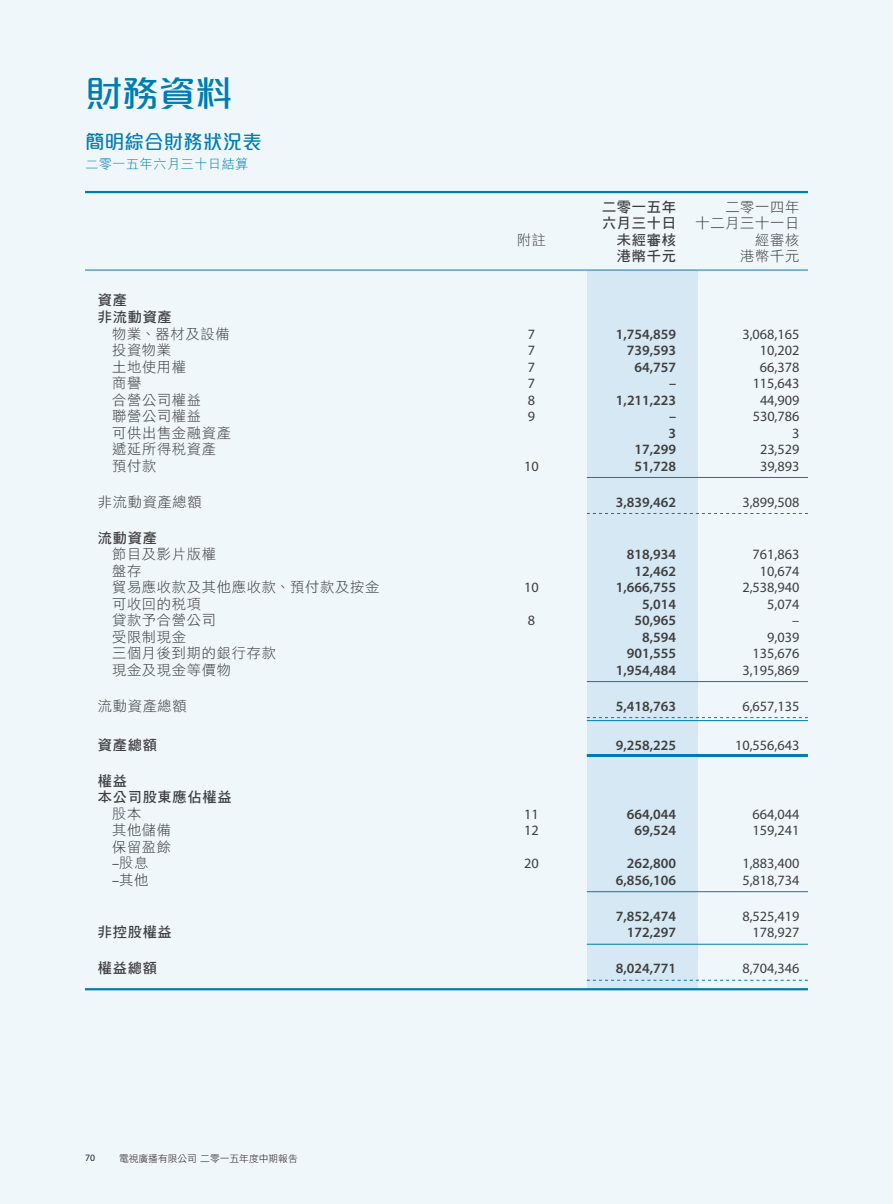
<style>
.page{position:relative;width:893px;height:1204px;background:#fff}
.page>*{position:absolute;margin:0;border:0;box-sizing:border-box;transform-origin:0 0}
.t1{font:500 36px "M Elle HK";color:#007cb1;scale:1.05 1}
.t2{font:500 19.5px "M Elle HK";letter-spacing:.01em;color:#007cb1}
.t3{font:14.25px "Myriad Pro";color:#3e3e3f}
.t4{font:600 14.25px "Myriad Pro";color:#3e3e3f}
.t5{font:14.25px "DF Hei Std W3";letter-spacing:.05em;color:#3e3e3f}
.t6{font:14.25px/16.5px "DF Hei Std W7";letter-spacing:.05em;color:#3e3e3f}
.t7{font:300 14.25px "M Hei HKS";color:#3e3e3f}
.t8{font:300 13.5px "M Hei HK";letter-spacing:.01em;color:#007cb1}
.t9{font:9.75px "DF Hei Std W3";color:#231f20}
.t10{font:9.75px "Myriad Pro";color:#231f20}
.s1{font-family:"DF Hei Std W3";font-weight:400}
.s2{font-family:"M Hei HKS";font-weight:300}
.s3{font-family:"DF Hei Std W3"}
.s4{font-family:"Myriad Pro"}
</style>
<div class="page">
<div style="left:0;top:0;width:893px;height:1203px;background:#f0f7fb"></div>
<hr style="left:85px;top:191px;width:723px;height:2px;background:#007cb1">
<div style="left:587px;top:270px;width:110px;height:719px;background:#d5e8f3"></div>
<hr style="left:85px;top:270px;width:723px;height:1px;background:#007cb1">
<hr style="left:587px;top:477px;width:221px;height:1px;background:#007cb1">
<svg style="left:587px;top:513px;width:221px;height:1px"></svg>
<hr style="left:587px;top:681px;width:221px;height:1px;background:#007cb1">
<svg style="left:587px;top:717px;width:221px;height:1px"></svg>
<hr style="left:587px;top:720px;width:221px;height:1px;background:#007cb1">
<hr style="left:587px;top:754px;width:221px;height:3px;background:#007cb1">
<hr style="left:587px;top:891px;width:221px;height:1px;background:#007cb1">
<hr style="left:587px;top:943px;width:221px;height:1px;background:#007cb1">
<svg style="left:587px;top:979px;width:221px;height:1px"></svg>
<hr style="left:85px;top:988px;width:723px;height:2px;background:#007cb1">
<h1 class="t1" style="left:85px;top:68px;width:142px">財務資料</h1>
<h2 class="t2" style="left:85px;top:128px;width:179px">簡明綜合財務狀況表</h2>
<p class="t8" style="left:85px;top:155px;width:165px">二零一五年六月三十日結算</p>
<p class="t6" style="left:602px;top:198px;width:76px">二零一五年</p>
<p class="t5" style="left:725px;top:199px;width:76px">二零一四年</p>
<p class="t6" style="left:602px;top:215px;width:76px">六月三十日</p>
<p class="t5" style="left:695px;top:215px;width:106px">十二月三十一日</p>
<p class="t5" style="left:517px;top:232px;width:31px">附註</p>
<p class="t6" style="left:617px;top:231px;width:61px">未經審核</p>
<p class="t5" style="left:755px;top:232px;width:46px">經審核</p>
<p class="t6" style="left:617px;top:248px;width:61px">港幣千元</p>
<p class="t5" style="left:740px;top:248px;width:61px">港幣千元</p>
<p class="t6" style="left:98px;top:292px;width:76px">資產<br>非流動資產</p>
<p class="t5" style="left:112px;top:326px;width:119px">物業、器材及設備</p>
<p class="t3" style="left:528px;top:325px;width:9px">7</p>
<p class="t4" style="left:616px;top:324px;width:62px">1,754,859</p>
<p class="t3" style="left:742px;top:325px;width:59px">3,068,165</p>
<p class="t5" style="left:112px;top:342px;width:61px">投資物業</p>
<p class="t3" style="left:528px;top:341px;width:9px">7</p>
<p class="t4" style="left:627px;top:341px;width:51px">739,593</p>
<p class="t3" style="left:760px;top:341px;width:41px">10,202</p>
<p class="t5" style="left:112px;top:359px;width:76px">土地使用權</p>
<p class="t3" style="left:528px;top:358px;width:9px">7</p>
<p class="t4" style="left:635px;top:357px;width:43px">64,757</p>
<p class="t3" style="left:760px;top:358px;width:41px">66,378</p>
<p class="t5" style="left:112px;top:375px;width:31px">商譽</p>
<p class="t3" style="left:528px;top:374px;width:9px">7</p>
<p class="t4" style="left:669px;top:374px;width:9px">–</p>
<p class="t3" style="left:753px;top:374px;width:48px">115,643</p>
<p class="t5" style="left:112px;top:392px;width:91px">合營公司權益</p>
<p class="t3" style="left:528px;top:391px;width:9px">8</p>
<p class="t4" style="left:616px;top:390px;width:62px">1,211,223</p>
<p class="t3" style="left:760px;top:391px;width:41px">44,909</p>
<p class="t5" style="left:112px;top:408px;width:91px">聯營公司權益</p>
<p class="t3" style="left:528px;top:407px;width:9px">9</p>
<p class="t4" style="left:669px;top:407px;width:9px">–</p>
<p class="t3" style="left:753px;top:407px;width:48px">530,786</p>
<p class="t5" style="left:112px;top:425px;width:120px">可供出售金融資產</p>
<p class="t4" style="left:669px;top:423px;width:9px">3</p>
<p class="t3" style="left:792px;top:424px;width:9px">3</p>
<p class="t5" style="left:112px;top:441px;width:106px">遞延所得稅資產</p>
<p class="t4" style="left:635px;top:440px;width:43px">17,299</p>
<p class="t3" style="left:760px;top:440px;width:41px">23,529</p>
<p class="t5" style="left:112px;top:458px;width:46px">預付款</p>
<p class="t3" style="left:524px;top:457px;width:16px">10</p>
<p class="t4" style="left:635px;top:456px;width:43px">51,728</p>
<p class="t3" style="left:760px;top:457px;width:41px">39,893</p>
<p class="t5" style="left:98px;top:493px;width:106px">非流動資產總額</p>
<p class="t4" style="left:616px;top:492px;width:62px">3,839,462</p>
<p class="t3" style="left:742px;top:493px;width:59px">3,899,508</p>
<p class="t6" style="left:98px;top:529px;width:61px">流動資產</p>
<p class="t5" style="left:112px;top:546px;width:106px">節目及影片版權</p>
<p class="t4" style="left:627px;top:545px;width:51px">818,934</p>
<p class="t3" style="left:753px;top:545px;width:48px">761,863</p>
<p class="t5" style="left:112px;top:563px;width:31px">盤存</p>
<p class="t4" style="left:635px;top:561px;width:43px">12,462</p>
<p class="t3" style="left:760px;top:562px;width:41px">10,674</p>
<p class="t5" style="left:112px;top:579px;width:269px">貿易應收款及其他應收款、預付款及按金</p>
<p class="t3" style="left:524px;top:578px;width:16px">10</p>
<p class="t4" style="left:616px;top:578px;width:62px">1,666,755</p>
<p class="t3" style="left:742px;top:578px;width:59px">2,538,940</p>
<p class="t5" style="left:112px;top:596px;width:91px">可收回的稅項</p>
<p class="t4" style="left:642px;top:594px;width:35px">5,014</p>
<p class="t3" style="left:767px;top:595px;width:34px">5,074</p>
<p class="t5" style="left:112px;top:612px;width:106px">貸款予合營公司</p>
<p class="t3" style="left:528px;top:611px;width:9px">8</p>
<p class="t4" style="left:635px;top:611px;width:43px">50,965</p>
<p class="t3" style="left:792px;top:611px;width:9px">–</p>
<p class="t5" style="left:112px;top:629px;width:76px">受限制現金</p>
<p class="t4" style="left:642px;top:627px;width:35px">8,594</p>
<p class="t3" style="left:767px;top:628px;width:34px">9,039</p>
<p class="t5" style="left:112px;top:645px;width:165px">三個月後到期的銀行存款</p>
<p class="t4" style="left:627px;top:644px;width:51px">901,555</p>
<p class="t3" style="left:753px;top:644px;width:48px">135,676</p>
<p class="t5" style="left:112px;top:662px;width:120px">現金及現金等價物</p>
<p class="t4" style="left:616px;top:660px;width:62px">1,954,484</p>
<p class="t3" style="left:742px;top:661px;width:59px">3,195,869</p>
<p class="t5" style="left:98px;top:697px;width:91px">流動資產總額</p>
<p class="t4" style="left:616px;top:696px;width:62px">5,418,763</p>
<p class="t3" style="left:742px;top:697px;width:59px">6,657,135</p>
<p class="t6" style="left:98px;top:736px;width:61px">資產總額</p>
<p class="t4" style="left:616px;top:735px;width:62px">9,258,225</p>
<p class="t3" style="left:735px;top:736px;width:66px">10,556,643</p>
<p class="t6" style="left:98px;top:772px;width:135px">權益<br>本公司股東應佔權益</p>
<p class="t7" style="left:112px;top:803px;width:31px">股<span class="s1">本</span></p>
<p class="t3" style="left:524px;top:805px;width:16px">11</p>
<p class="t4" style="left:627px;top:804px;width:51px">664,044</p>
<p class="t3" style="left:753px;top:805px;width:48px">664,044</p>
<p class="t5" style="left:112px;top:822px;width:61px">其他儲備</p>
<p class="t3" style="left:524px;top:821px;width:16px">12</p>
<p class="t4" style="left:635px;top:821px;width:43px">69,524</p>
<p class="t3" style="left:753px;top:821px;width:48px">159,241</p>
<p class="t5" style="left:112px;top:839px;width:61px">保留盈餘</p>
<p class="t3" style="left:112px;top:854px;width:38px">–<span class="s2">股</span><span class="s3">息</span></p>
<p class="t3" style="left:524px;top:854px;width:16px">20</p>
<p class="t4" style="left:627px;top:854px;width:51px">262,800</p>
<p class="t3" style="left:742px;top:854px;width:59px">1,883,400</p>
<p class="t5" style="left:112px;top:872px;width:38px"><span class="s4">–</span>其他</p>
<p class="t4" style="left:616px;top:870px;width:62px">6,856,106</p>
<p class="t3" style="left:742px;top:871px;width:59px">5,818,734</p>
<p class="t4" style="left:616px;top:906px;width:62px">7,852,474</p>
<p class="t3" style="left:742px;top:907px;width:59px">8,525,419</p>
<p class="t6" style="left:98px;top:923px;width:76px">非控股權益</p>
<p class="t4" style="left:627px;top:923px;width:51px">172,297</p>
<p class="t3" style="left:753px;top:923px;width:48px">178,927</p>
<p class="t6" style="left:98px;top:959px;width:61px">權益總額</p>
<p class="t4" style="left:616px;top:959px;width:62px">8,024,771</p>
<p class="t3" style="left:742px;top:959px;width:59px">8,704,346</p>
<p class="t10" style="left:85px;top:1152px;width:11px">70</p>
<p class="t9" style="left:119px;top:1152px;width:180px">電視廣播有限公司 二零一五年度中期報告</p>
</div>
